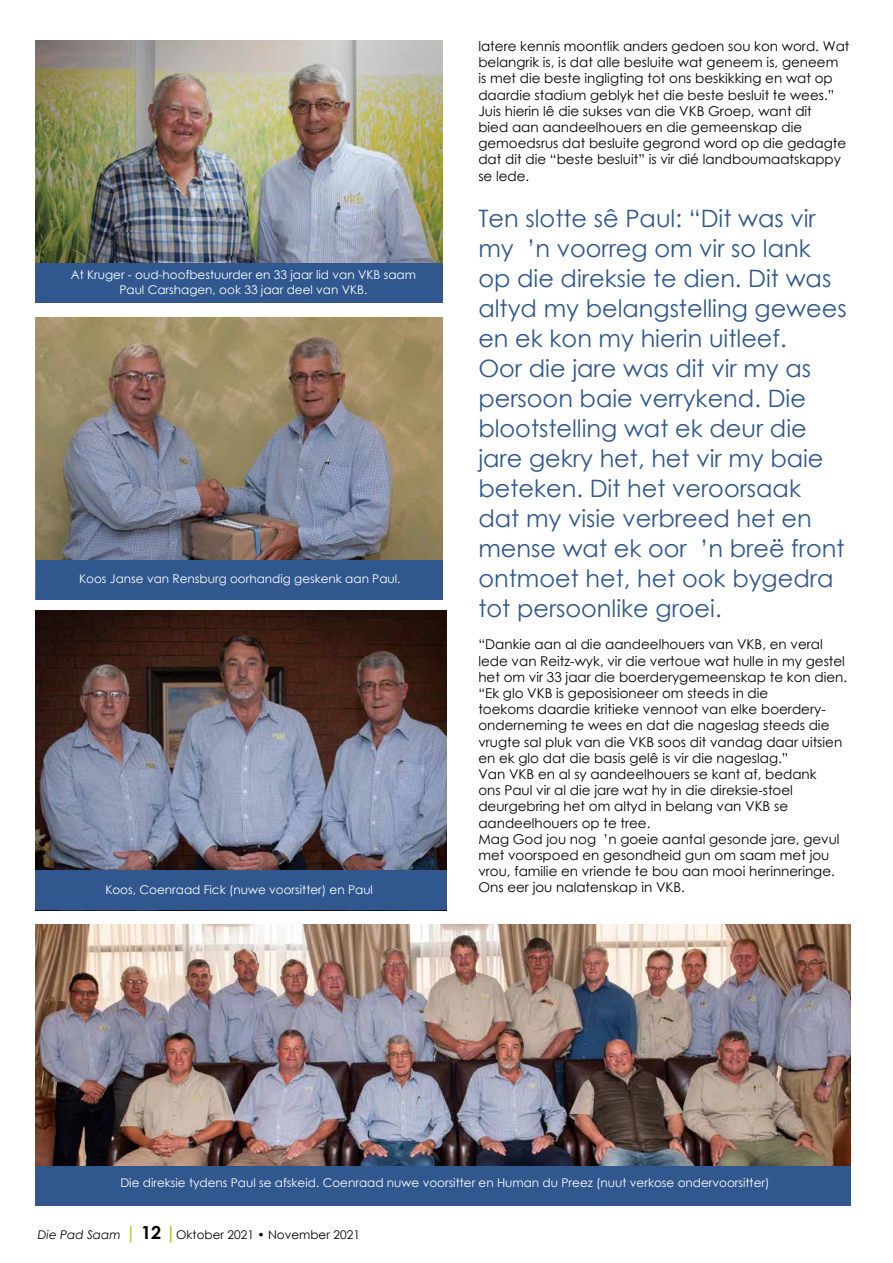
<style>
.page{position:relative;width:893px;height:1263px;background:#fff}
.page>*{position:absolute;margin:0;border:0;box-sizing:border-box;transform-origin:0 0}
.t1{font:24px/30px "Century Gothic";color:#30578e}
.t2{font:13.5px/16.2px "Century Gothic";color:#000}
.t3{font:12px/14.4px "Century Gothic";color:#fff;text-align:center}
.t4{font:12px "Century Gothic";color:#000}
.s1{font-style:italic}
.s2{font-size:18px;color:#abc02c}
.s3{font-weight:700;font-size:18px}
.s4{font-weight:700;font-size:18px;color:#abc02c}
</style>
<div class="page">
<img style="left:35px;top:41px;width:408px;height:223px">
<img style="left:35px;top:317px;width:408px;height:283px">
<img style="left:35px;top:611px;width:411px;height:259px">
<img style="left:35px;top:925px;width:815px;height:241px">
<div style="left:35px;top:264px;width:408px;height:39px;background:#30578e"></div>
<div style="left:37px;top:560px;width:406px;height:40px;background:#30578e"></div>
<div style="left:35px;top:870px;width:411px;height:40px;background:#30578e"></div>
<div style="left:35px;top:1166px;width:815px;height:39px;background:#30578e"></div>
<p class="t3" style="left:71px;top:268px;width:347px">At Kruger - oud-hoofbestuurder en 33 jaar lid van VKB saam<br>Paul Carshagen, ook 33 jaar deel van VKB.</p>
<p class="t3" style="left:79px;top:571px;width:323px">Koos Janse van Rensburg oorhandig geskenk aan Paul.</p>
<p class="t3" style="left:105px;top:882px;width:269px">Koos, Coenraad Fick (nuwe voorsitter) en Paul</p>
<p class="t2" style="left:478px;top:38px;width:373px">latere kennis moontlik anders gedoen sou kon word. Wat belangrik is, is dat alle besluite wat geneem is, geneem is met die beste ingligting tot ons beskikking en wat op daardie stadium geblyk het die beste besluit te wees.” Juis hierin lê die sukses van die VKB Groep, want dit<br>bied aan aandeelhouers en die gemeenskap die gemoedsrus dat besluite gegrond word op die gedagte dat dit die “beste besluit” is vir dié landboumaatskappy se lede.</p>
<p class="t1" style="left:478px;top:203px;width:370px">Ten slotte sê Paul: “Dit was vir my ’n voorreg om vir so lank op die direksie te dien. Dit was altyd my belangstelling gewees en ek kon my hierin uitleef.<br>Oor die jare was dit vir my as persoon baie verrykend. Die blootstelling wat ek deur die jare gekry het, het vir my baie beteken. Dit het veroorsaak dat my visie verbreed het en mense wat ek oor ’n breë front ontmoet het, het ook bygedra tot persoonlike groei.</p>
<p class="t2" style="left:478px;top:636px;width:370px">“Dankie aan al die aandeelhouers van VKB, en veral lede van Reitz-wyk, vir die vertoue wat hulle in my gestel het om vir 33 jaar die boerderygemeenskap te kon dien. “Ek glo VKB is geposisioneer om steeds in die<br>toekoms daardie kritieke vennoot van elke boerdery&shy;onderneming te wees en dat die nageslag steeds die vrugte sal pluk van die VKB soos dit vandag daar uitsien en ek glo dat die basis gelê is vir die nageslag.”<br>Van VKB en al sy aandeelhouers se kant af, bedank<br>ons Paul vir al die jare wat hy in die direksie-stoel deurgebring het om altyd in belang van VKB se aandeelhouers op te tree.<br>Mag God jou nog ’n goeie aantal gesonde jare, gevul met voorspoed en gesondheid gun om saam met jou vrou, familie en vriende te bou aan mooi herinneringe.<br>Ons eer jou nalatenskap in VKB.</p>
<p class="t3" style="left:120px;top:1176px;width:651px">Die direksie tydens Paul se afskeid. Coenraad nuwe voorsitter en Human du Preez (nuut verkose ondervoorsitter)</p>
<p class="t4" style="left:38px;top:1227px;width:324px"><span class="s1">Die Pad Saam</span> <span class="s2">|</span> <span class="s3">12</span> <span class="s4">|</span>Oktober 2021 • November 2021</p>
</div>
